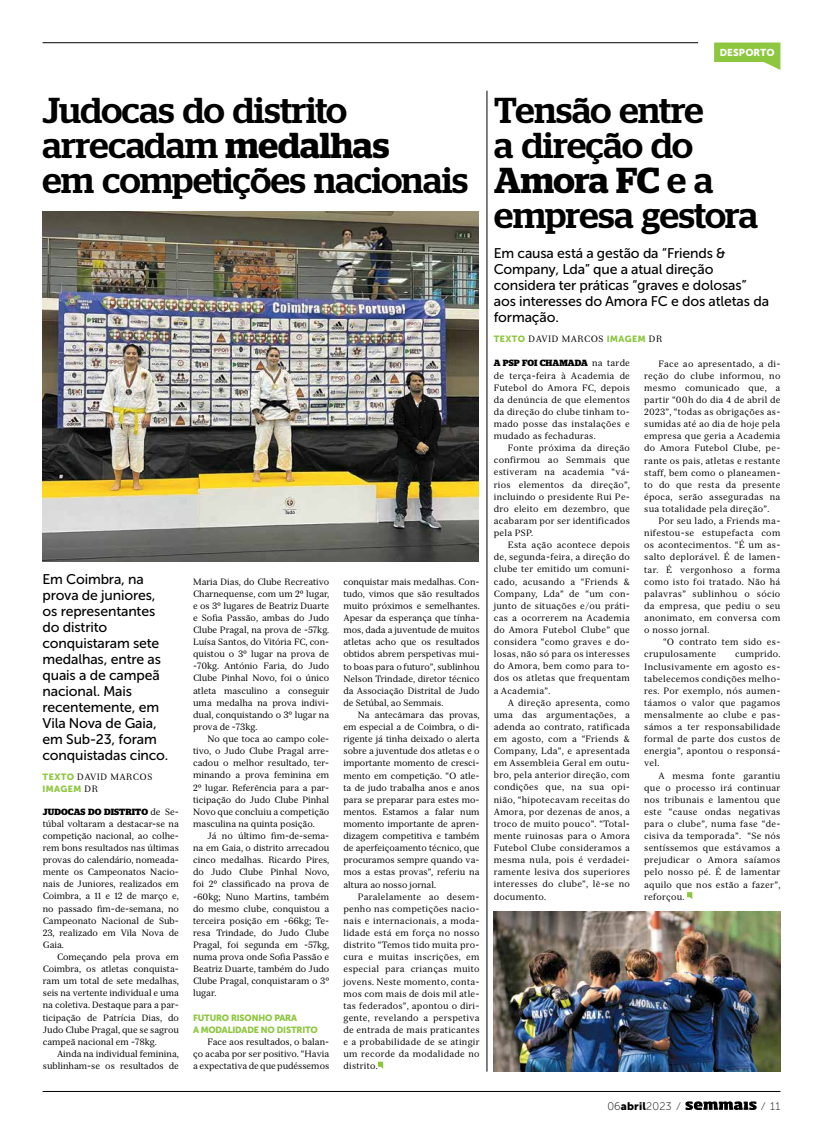
<style>
.page{position:relative;width:823px;height:1134px;background:#fff}
.page>*{position:absolute;margin:0;border:0;box-sizing:border-box;transform-origin:0 0}
.t1{font:500 36px/35px "Stag";letter-spacing:-.01em;color:#000}
.t2{font:14px/16px "Museo Sans Cyrl 500";letter-spacing:-.01em;color:#000}
.t3{font:11px "Museo Sans Cyrl 100";letter-spacing:.015em;color:#000}
.t4{font:10px "Museo Sans Cyrl 900";letter-spacing:.01em;color:#fff}
.t5{font:9px/12.1px "Serif 12 Beta";letter-spacing:.025em;color:#000;text-align:justify}
.t6{font:9px/12.1px "Serif 12 Beta";letter-spacing:-.005em;color:#000;text-align:right}
.t7{font:9px/12.1px "Museo Sans Cyrl 900";letter-spacing:-.02em;color:#8dc63f}
.t8{font:700 9px "Stag";letter-spacing:.01em;color:#000}
.t9{font:9px "Serif 12 Beta";letter-spacing:.05em;color:#000}
.s1{font-weight:600}
.s2{font-family:"Museo Sans Cyrl 900";color:#8dc63f}
.s3{font-family:"Serif 12 Beta";color:#000}
.s4{font-family:"Serif 12 Beta";font-weight:400}
.s5{font-family:"Museo Sans Cyrl 900"}
</style>
<div class="page">
<svg style="left:685px;top:1101px;width:71px;height:9px"></svg>
<hr style="left:43px;top:1091px;width:737px;height:1px;background:#000">
<img style="left:493px;top:912px;width:287px;height:159px">
<svg style="left:378px;top:1062px;width:5px;height:7px"></svg>
<svg style="left:687px;top:892px;width:5px;height:7px"></svg>
<img style="left:43px;top:212px;width:435px;height:349px">
<hr style="left:43px;top:43px;width:654px;height:1px;background:#000">
<svg style="left:714px;top:43px;width:66px;height:27px"></svg>
<hr style="left:486px;top:91px;width:1px;height:980px;background:#000">
<p class="t4" style="left:719px;top:47px;width:56px">DESPORTO</p>
<h1 class="t1" style="left:42px;top:92px;width:427px">Judocas do distrito arrecadam <span class="s1">medalhas<br></span>em competições nacionais</h1>
<h1 class="t1" style="left:494px;top:92px;width:265px">Tensão entre<br>a direção do<br><span class="s1">Amora FC</span> e a empresa gestora</h1>
<h2 class="t2" style="left:43px;top:571px;width:127px">Em Coimbra, na prova de juniores, os representantes do distrito conquistaram sete medalhas, entre as quais a de campeã nacional. Mais recentemente, em<br>Vila Nova de Gaia, em Sub-23, foram conquistadas cinco.</h2>
<p class="t9" style="left:43px;top:772px;width:111px"><span class="s2">TEXTO</span> DAVID MARCOS</p>
<p class="t7" style="left:43px;top:783px;width:57px">IMAGEM <span class="s3">DR</span></p>
<p class="t8" style="left:43px;top:806px;width:137px">JUDOCAS DO DISTRITO <span class="s4">de Se-</span></p>
<p class="t5" style="left:43px;top:817px;width:137px">túbal voltaram a destacar-se na competição nacional, ao colhe&shy;rem bons resultados nas últimas provas do calendário, nomeada&shy;mente os Campeonatos Nacio&shy;nais de Juniores, realizados em Coimbra, a 11 e 12 de março e, no passado fim-de-semana, no Campeonato Nacional de Sub-23, realizado em Vila Nova de Gaia.</p>
<p class="t5" style="left:43px;top:951px;width:137px;text-indent:14px">Começando pela prova em Coimbra, os atletas conquista&shy;ram um total de sete medalhas, seis na vertente individual e uma na coletiva. Destaque para a par&shy;ticipação de Patrícia Dias, do Judo Clube Pragal, que se sagrou campeã nacional em -78kg.</p>
<p class="t6" style="left:43px;top:1048px;width:137px">Ainda na individual feminina, sublinham-se os resultados de</p>
<p class="t5" style="left:193px;top:575px;width:137px">Maria Dias, do Clube Recreativo Charnequense, com um 2º lugar, e os 3º lugares de Beatriz Duarte e Sofia Passão, ambas do Judo Clube Pragal, na prova de -57kg.<br>Luísa Santos, do Vitória FC, con&shy;quistou o 3º lugar na prova de -70kg. António Faria, do Judo Clube Pinhal Novo, foi o único atleta masculino a conseguir uma medalha na prova indivi&shy;dual, conquistando o 3º lugar na prova de -73kg.</p>
<p class="t5" style="left:193px;top:733px;width:137px;text-indent:14px">No que toca ao campo cole&shy;tivo, o Judo Clube Pragal arre&shy;cadou o melhor resultado, ter&shy;minando a prova feminina em 2º lugar. Referência para a par&shy;ticipação do Judo Clube Pinhal Novo que concluiu a competição masculina na quinta posição.</p>
<p class="t5" style="left:193px;top:830px;width:137px;text-indent:14px">Já no último fim-de-sema&shy;na em Gaia, o distrito arrecadou cinco medalhas. Ricardo Pires, do Judo Clube Pinhal Novo, foi 2º classificado na prova de -60kg; Nuno Martins, também do mesmo clube, conquistou a terceira posição em -66kg; Te&shy;resa Trindade, do Judo Clube Pragal, foi segunda em -57kg, numa prova onde Sofia Passão e Beatriz Duarte, também do Judo Clube Pragal, conquistaram o 3º lugar.</p>
<p class="t7" style="left:193px;top:1011px;width:126px">FUTURO RISONHO PARA<br>A MODALIDADE NO DISTRITO</p>
<p class="t5" style="left:193px;top:1036px;width:137px;text-indent:14px">Face aos resultados, o balan&shy;ço acaba por ser positivo. “Havia a expectativa de que pudéssemos</p>
<p class="t5" style="left:343px;top:575px;width:137px">conquistar mais medalhas. Con&shy;tudo, vimos que são resultados muito próximos e semelhantes.<br>Apesar da esperança que tínha&shy;mos, dada a juventude de muitos atletas acho que os resultados obtidos abrem perspetivas mui&shy;to boas para o futuro”, sublinhou Nelson Trindade, diretor técnico da Associação Distrital de Judo de Setúbal, ao Semmais.</p>
<p class="t5" style="left:343px;top:709px;width:137px;text-indent:14px">Na antecâmara das provas, em especial a de Coimbra, o di&shy;rigente já tinha deixado o alerta sobre a juventude dos atletas e o importante momento de cresci&shy;mento em competição. “O atle&shy;ta de judo trabalha anos e anos para se preparar para estes mo&shy;mentos. Estamos a falar num momento importante de apren&shy;dizagem competitiva e também de aperfeiçoamento técnico, que procuramos sempre quando va&shy;mos a estas provas”, referiu na altura ao nosso jornal.</p>
<p class="t5" style="left:343px;top:890px;width:137px;text-indent:14px">Paralelamente ao desem&shy;penho nas competições nacio&shy;nais e internacionais, a moda&shy;lidade está em força no nosso distrito “Temos tido muita pro&shy;cura e muitas inscrições, em especial para crianças muito jovens. Neste momento, conta&shy;mos com mais de dois mil atle&shy;tas federados”, apontou o diri&shy;gente, revelando a perspetiva de entrada de mais praticantes e a probabilidade de se atingir um recorde da modalidade no distrito.</p>
<h2 class="t2" style="left:493px;top:245px;width:276px">Em causa está a gestão da “Friends &amp;<br>Company, Lda” que a atual direção considera ter práticas “graves e dolosas” aos interesses do Amora FC e dos atletas da formação.</h2>
<p class="t9" style="left:493px;top:333px;width:170px"><span class="s2">TEXTO</span> DAVID MARCOS <span class="s2">IMAGEM</span> DR</p>
<p class="t8" style="left:493px;top:358px;width:137px">A PSP FOI CHAMADA <span class="s4">na tarde</span></p>
<p class="t5" style="left:493px;top:369px;width:138px">de terça-feira à Academia de Futebol do Amora FC, depois da denúncia de que elementos da direção do clube tinham to&shy;mado posse das instalações e mudado as fechaduras.</p>
<p class="t5" style="left:493px;top:442px;width:138px;text-indent:14px">Fonte próxima da direção confirmou ao Semmais que estiveram na academia “vá&shy;rios elementos da direção”, incluindo o presidente Rui Pe&shy;dro eleito em dezembro, que acabaram por ser identificados pela PSP.</p>
<p class="t5" style="left:493px;top:539px;width:138px;text-indent:14px">Esta ação acontece depois de, segunda-feira, a direção do clube ter emitido um comuni&shy;cado, acusando a “Friends &amp; Company, Lda” de “um con&shy;junto de situações e/ou práti&shy;cas a ocorrerem na Academia do Amora Futebol Clube” que considera “como graves e do&shy;losas, não só para os interesses do Amora, bem como para to&shy;dos os atletas que frequentam a Academia”.</p>
<p class="t5" style="left:493px;top:696px;width:138px;text-indent:14px">A direção apresenta, como uma das argumentações, a adenda ao contrato, ratificada em agosto, com a “Friends &amp; Company, Lda”, e apresentada em Assembleia Geral em outu&shy;bro, pela anterior direção, com condições que, na sua opi&shy;nião, “hipotecavam receitas do Amora, por dezenas de anos, a troco de muito pouco”. “Total&shy;mente ruinosas para o Amora Futebol Clube consideramos a mesma nula, pois é verdadei&shy;ramente lesiva dos superiores interesses do clube”, lê-se no documento.</p>
<p class="t5" style="left:643px;top:357px;width:138px;text-indent:14px">Face ao apresentado, a di&shy;reção do clube informou, no mesmo comunicado que, a partir “00h do dia 4 de abril de 2023”, “todas as obrigações as&shy;sumidas até ao dia de hoje pela empresa que geria a Academia do Amora Futebol Clube, pe&shy;rante os pais, atletas e restante staff, bem como o planeamen&shy;to do que resta da presente época, serão asseguradas na sua totalidade pela direção”.</p>
<p class="t5" style="left:643px;top:515px;width:138px;text-indent:14px">Por seu lado, a Friends ma&shy;nifestou-se estupefacta com os acontecimentos. “É um as&shy;salto deplorável. É de lamen&shy;tar. É vergonhoso a forma como isto foi tratado. Não há palavras” sublinhou o sócio da empresa, que pediu o seu anonimato, em conversa com o nosso jornal.</p>
<p class="t5" style="left:643px;top:636px;width:138px;text-indent:19px">“O contrato tem sido es&shy;crupulosamente</p>
<p class="t5" style="left:643px;top:648px;width:138px;text-indent:91px">cumprido.<br>Inclusivamente em agosto es&shy;tabelecemos condições melho&shy;res. Por exemplo, nós aumen&shy;táamos o valor que pagamos mensalmente ao clube e pas&shy;sámos a ter responsabilidade formal de parte dos custos de energia”, apontou o responsá&shy;vel.</p>
<p class="t5" style="left:643px;top:769px;width:138px;text-indent:14px">A mesma fonte garantiu que o processo irá continuar nos tribunais e lamentou que este “cause ondas negativas para o clube”, numa fase “de&shy;cisiva da temporada”. “Se nós sentíssemos que estávamos a prejudicar o Amora saíamos pelo nosso pé. É de lamentar aquilo que nos estão a fazer”, reforçou.</p>
<p class="t3" style="left:607px;top:1100px;width:73px">06<span class="s5">abril</span>2023 ⁄</p>
<p class="t3" style="left:762px;top:1100px;width:19px">⁄ 11</p>
</div>
